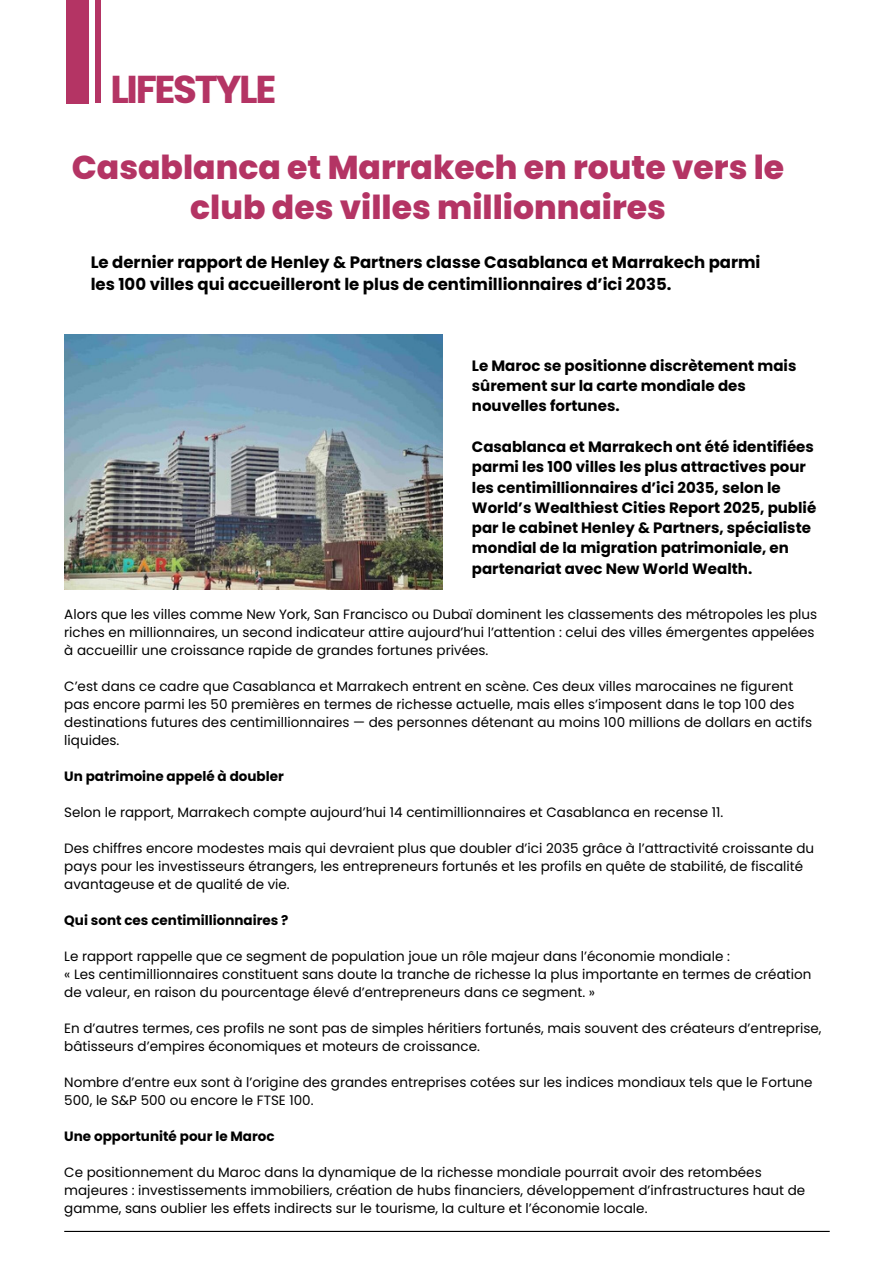
<style>
.page{position:relative;width:894px;height:1264px;background:#fff}
.page>*{position:absolute;margin:0;border:0;box-sizing:border-box;transform-origin:0 0}
.t1{font:700 38.85px "Poppins";letter-spacing:-.06em;color:#b43464}
.t2{font:800 33px/39.5px "Poppins";color:#b43464;text-align:center}
.t3{font:700 16.5px/22.5px "Poppins";color:#000}
.t4{font:700 15px/20.2px "Poppins";color:#000}
.t5{font:13.5px/18px "Poppins";color:#000}
.t6{font:700 13.5px "Poppins";color:#000}
</style>
<div class="page">
<hr style="left:64px;top:1230px;width:765px;height:1px;background:#000">
<div style="left:67px;top:0;width:22px;height:104px;background:#b43464"></div>
<hr style="left:96px;top:0;width:4px;height:103px;background:#b43464">
<img style="left:64px;top:334px;width:378px;height:255px">
<p class="t1" style="left:110px;top:62px;width:167px">LIFESTYLE</p>
<h2 class="t2" style="left:72px;top:148px;width:713px">Casablanca et Marrakech en route vers le club des villes millionnaires</h2>
<h3 class="t3" style="left:91px;top:250px;width:671px">Le dernier rapport de Henley &amp; Partners classe Casablanca et Marrakech parmi les 100 villes qui accueilleront le plus de centimillionnaires d’ici 2035.</h3>
<p class="t4" style="left:472px;top:355px;width:326px">Le Maroc se positionne discrètement mais sûrement sur la carte mondiale des nouvelles fortunes.</p>
<p class="t4" style="left:472px;top:436px;width:346px">Casablanca et Marrakech ont été identifiées parmi les 100 villes les plus attractives pour les centimillionnaires d’ici 2035, selon le World’s Wealthiest Cities Report 2025, publié par le cabinet Henley &amp; Partners, spécialiste mondial de la migration patrimoniale, en partenariat avec New World Wealth.</p>
<h3 class="t5" style="left:64px;top:605px;width:754px">Alors que les villes comme New York, San Francisco ou Dubaï dominent les classements des métropoles les plus riches en millionnaires, un second indicateur attire aujourd’hui l’attention : celui des villes émergentes appelées à accueillir une croissance rapide de grandes fortunes privées.</h3>
<p class="t5" style="left:64px;top:677px;width:749px">C’est dans ce cadre que Casablanca et Marrakech entrent en scène. Ces deux villes marocaines ne figurent pas encore parmi les 50 premières en termes de richesse actuelle, mais elles s’imposent dans le top 100 des destinations futures des centimillionnaires — des personnes détenant au moins 100 millions de dollars en actifs liquides.</p>
<p class="t6" style="left:64px;top:766px;width:221px">Un patrimoine appelé à doubler</p>
<h4 class="t5" style="left:64px;top:803px;width:660px">Selon le rapport, Marrakech compte aujourd’hui 14 centimillionnaires et Casablanca en recense 11.</h4>
<p class="t5" style="left:64px;top:839px;width:751px">Des chiffres encore modestes mais qui devraient plus que doubler d’ici 2035 grâce à l’attractivité croissante du pays pour les investisseurs étrangers, les entrepreneurs fortunés et les profils en quête de stabilité, de fiscalité avantageuse et de qualité de vie.</p>
<p class="t6" style="left:64px;top:910px;width:226px">Qui sont ces centimillionnaires ?</p>
<h4 class="t5" style="left:64px;top:947px;width:667px">Le rapport rappelle que ce segment de population joue un rôle majeur dans l’économie mondiale :</h4>
<p class="t5" style="left:64px;top:965px;width:748px">« Les centimillionnaires constituent sans doute la tranche de richesse la plus importante en termes de création de valeur, en raison du pourcentage élevé d’entrepreneurs dans ce segment. »</p>
<p class="t5" style="left:64px;top:1019px;width:758px">En d’autres termes, ces profils ne sont pas de simples héritiers fortunés, mais souvent des créateurs d’entreprise, bâtisseurs d’empires économiques et moteurs de croissance.</p>
<p class="t5" style="left:64px;top:1073px;width:749px">Nombre d’entre eux sont à l’origine des grandes entreprises cotées sur les indices mondiaux tels que le Fortune<br>500, le S&amp;P 500 ou encore le FTSE 100.</p>
<p class="t6" style="left:64px;top:1127px;width:212px">Une opportunité pour le Maroc</p>
<h4 class="t5" style="left:64px;top:1163px;width:742px">Ce positionnement du Maroc dans la dynamique de la richesse mondiale pourrait avoir des retombées majeures : investissements immobiliers, création de hubs financiers, développement d’infrastructures haut de gamme, sans oublier les effets indirects sur le tourisme, la culture et l’économie locale.</h4>
</div>
